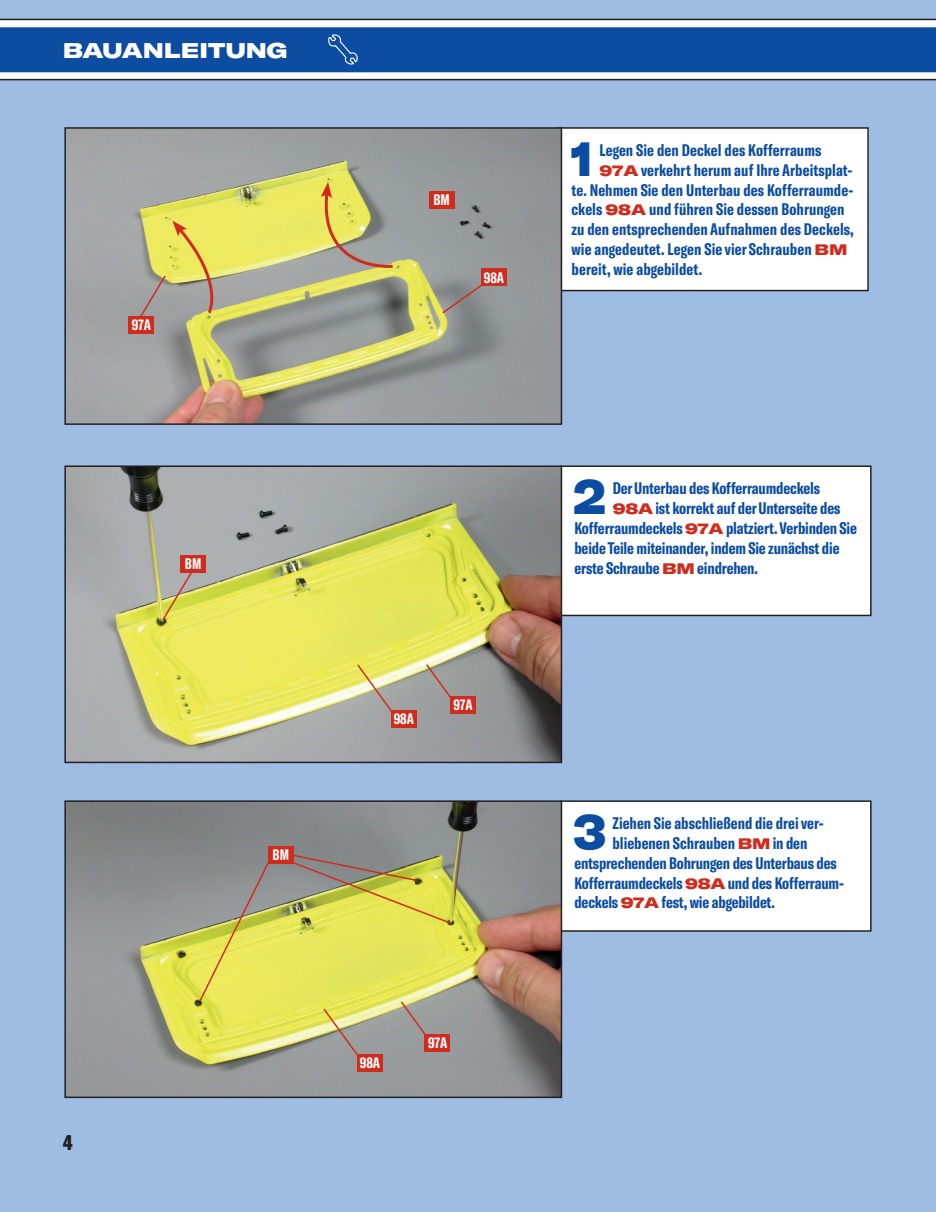
<style>
.page{position:relative;width:936px;height:1212px;background:#fff}
.page>*{position:absolute;margin:0;border:0;box-sizing:border-box;transform-origin:0 0}
.t1{font:900 expanded 48.45px "GT America";color:#0d4da1;scale:.8 1}
.t2{font:900 expanded 21px "GT America";color:#fff}
.t3{font:900 extra-condensed 21px "GT America";color:#231f20}
.t4{font:700 extra-condensed 16.5px "GT America";letter-spacing:-.005em;color:#0d4da1}
.t5{font:700 extra-condensed 15px "GT America";color:#fff}
.s1{font-weight:900;font-stretch:expanded;font-size:15px;color:#d02c1e}
</style>
<div class="page">
<div style="left:0;top:0;width:935px;height:1212px;background:#9fbce2"></div>
<svg style="left:0;top:19px;width:935px;height:61px;background:#dadadc"></svg>
<div style="left:0;top:27px;width:935px;height:45px;background:#0d4da1"></div>
<svg style="left:327px;top:34px;width:31px;height:40px"></svg>
<div style="left:558px;top:128px;width:310px;height:163px;background:#fff"></div>
<div style="left:557px;top:127px;width:311px;height:164px;border:2px solid #231f20"></div>
<svg style="left:64px;top:127px;width:499px;height:298px;background:#a3a390"></svg>
<div style="left:560px;top:466px;width:310px;height:149px;background:#fff"></div>
<div style="left:560px;top:465px;width:311px;height:151px;border:2px solid #231f20"></div>
<svg style="left:64px;top:465px;width:499px;height:299px;background:#b4b381"></svg>
<div style="left:560px;top:801px;width:310px;height:130px;background:#fff"></div>
<div style="left:560px;top:800px;width:311px;height:132px;border:2px solid #231f20"></div>
<svg style="left:64px;top:800px;width:499px;height:299px;background:#a09e7e"></svg>
<div style="left:481px;top:269px;width:25px;height:17px;background:#d02c1e"></div>
<svg style="left:441px;top:272px;width:58px;height:43px;background:#958483"></svg>
<div style="left:128px;top:317px;width:26px;height:17px;background:#d02c1e"></div>
<svg style="left:318px;top:182px;width:77px;height:91px;background:#bab37c"></svg>
<svg style="left:138px;top:221px;width:87px;height:99px;background:#c9bf76"></svg>
<div style="left:429px;top:192px;width:25px;height:17px;background:#d02c1e"></div>
<div style="left:450px;top:697px;width:25px;height:17px;background:#d02c1e"></div>
<svg style="left:424px;top:663px;width:33px;height:43px"></svg>
<div style="left:391px;top:710px;width:25px;height:17px;background:#d02c1e"></div>
<svg style="left:355px;top:663px;width:43px;height:57px;background:#c7be93"></svg>
<div style="left:180px;top:555px;width:26px;height:17px;background:#d02c1e"></div>
<svg style="left:161px;top:570px;width:33px;height:52px;background:#c5bd77"></svg>
<div style="left:357px;top:1054px;width:25px;height:17px;background:#d02c1e"></div>
<svg style="left:322px;top:1007px;width:43px;height:57px;background:#b8b089"></svg>
<div style="left:424px;top:1034px;width:26px;height:17px;background:#d02c1e"></div>
<svg style="left:399px;top:1000px;width:33px;height:44px"></svg>
<div style="left:268px;top:846px;width:25px;height:17px;background:#d02c1e"></div>
<svg style="left:198px;top:859px;width:73px;height:144px;background:#c0bd6e"></svg>
<svg style="left:283px;top:853px;width:170px;height:72px;background:#bab561"></svg>
<p class="t2" style="left:63px;top:37px;width:226px">BAUANLEITUNG</p>
<p class="t5" style="left:132px;top:316px;width:21px">97A</p>
<p class="t5" style="left:185px;top:554px;width:18px">BM</p>
<p class="t3" style="left:63px;top:1130px;width:11px">4</p>
<p class="t5" style="left:272px;top:845px;width:18px">BM</p>
<p class="t5" style="left:433px;top:191px;width:18px">BM</p>
<p class="t5" style="left:484px;top:269px;width:22px">98A</p>
<h1 class="t1" style="left:570px;top:128px;width:29px">1</h1>
<p class="t4" style="left:599px;top:140px;width:223px">Legen Sie den Deckel des Kofferraums</p>
<p class="t4" style="left:599px;top:160px;width:255px"><span class="s1">97A</span> verkehrt herum auf Ihre Arbeitsplat-</p>
<p class="t4" style="left:571px;top:180px;width:283px">te. Nehmen Sie den Unterbau des Kofferraumde-</p>
<p class="t4" style="left:571px;top:200px;width:274px">ckels <span class="s1">98A</span> und führen Sie dessen Bohrungen</p>
<p class="t4" style="left:571px;top:219px;width:284px">zu den entsprechenden Aufnahmen des Deckels,</p>
<p class="t4" style="left:571px;top:239px;width:277px">wie angedeutet. Legen Sie vier Schrauben <span class="s1">BM</span></p>
<p class="t4" style="left:571px;top:259px;width:132px">bereit, wie abgebildet.</p>
<p class="t5" style="left:393px;top:710px;width:22px">98A</p>
<p class="t5" style="left:453px;top:696px;width:21px">97A</p>
<p class="t5" style="left:360px;top:1054px;width:22px">98A</p>
<p class="t5" style="left:428px;top:1033px;width:21px">97A</p>
<h1 class="t1" style="left:573px;top:466px;width:43px">2</h1>
<p class="t4" style="left:612px;top:478px;width:209px">Der Unterbau des Kofferraumdeckels</p>
<p class="t4" style="left:612px;top:498px;width:229px"><span class="s1">98A</span> ist korrekt auf der Unterseite des</p>
<p class="t4" style="left:574px;top:518px;width:284px">Kofferraumdeckels <span class="s1">97A</span> platziert. Verbinden Sie</p>
<p class="t4" style="left:574px;top:538px;width:267px">beide Teile miteinander, indem Sie zunächst die</p>
<p class="t4" style="left:574px;top:558px;width:185px">erste Schraube <span class="s1">BM</span> eindrehen.</p>
<h1 class="t1" style="left:573px;top:801px;width:42px">3</h1>
<p class="t4" style="left:612px;top:813px;width:212px">Ziehen Sie abschließend die drei ver-</p>
<p class="t4" style="left:612px;top:833px;width:196px">bliebenen Schrauben <span class="s1">BM</span>in den</p>
<p class="t4" style="left:574px;top:853px;width:264px">entsprechenden Bohrungen des Unterbaus des</p>
<p class="t4" style="left:574px;top:873px;width:271px">Kofferraumdeckels <span class="s1">98A</span> und des Kofferraum-</p>
<p class="t4" style="left:574px;top:893px;width:202px">deckels <span class="s1">97A</span> fest, wie abgebildet.</p>
</div>
